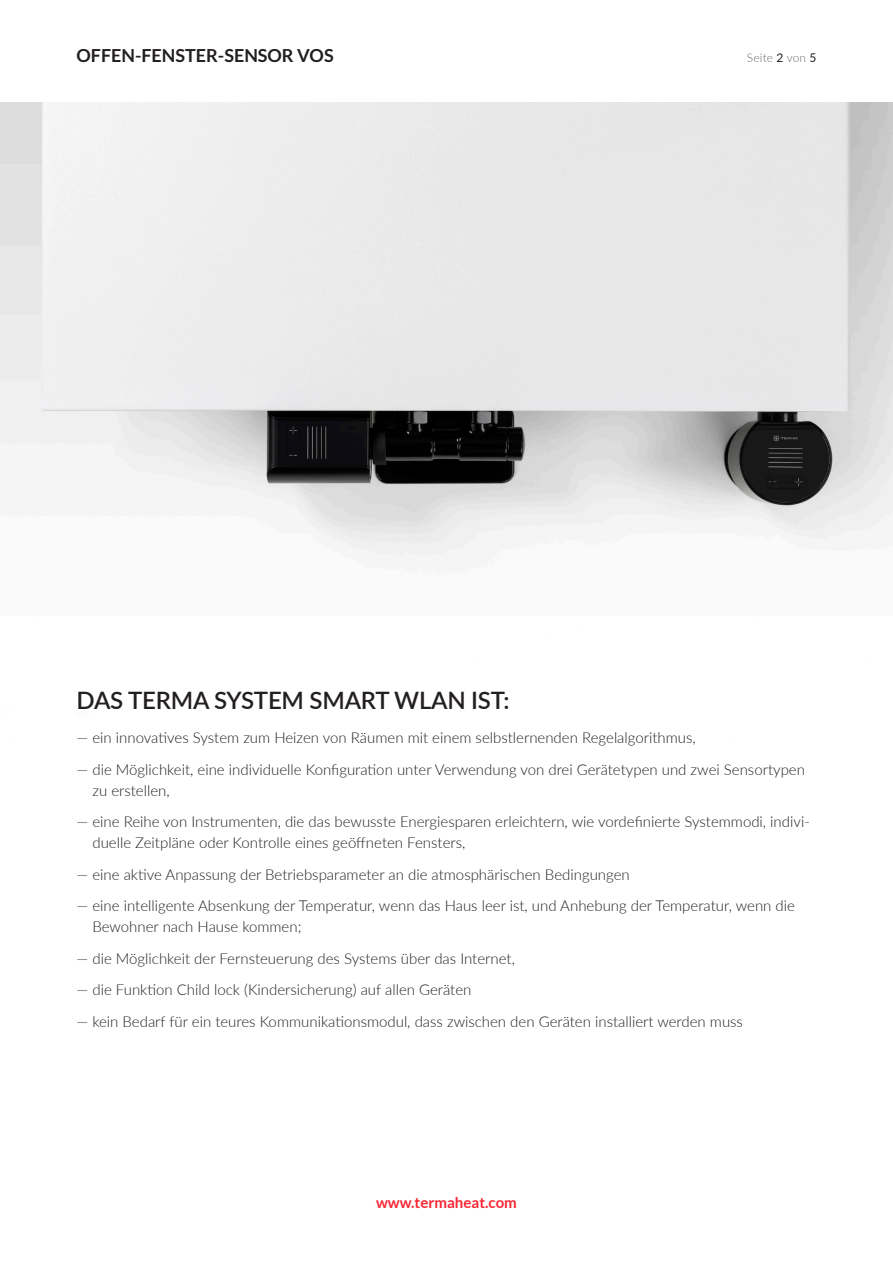
<style>
.page{position:relative;width:893px;height:1263px;background:#fff}
.page>*{position:absolute;margin:0;border:0;box-sizing:border-box;transform-origin:0 0}
.Nagłówek_1{font:600 24px "Lato";letter-spacing:-.01em;color:#231f20}
.t1{font:700 18px "Lato";color:#231f20}
.Tekst_10_pkt{font:300 15px/21px "Lato";color:#231f20}
.t2{font:700 15px "Lato";color:#f92634}
.t3{font:300 12px "Lato";letter-spacing:.01em;color:#6c6d70}
.s1{font-weight:400;color:#231f20}
</style>
<div class="page">
<img style="left:0;top:102px;width:893px;height:455px">
<p class="t1" style="left:77px;top:45px;width:259px">OFFEN-FENSTER-SENSOR VOS</p>
<p class="t3" style="left:747px;top:49px;width:71px">Seite <span class="s1">2</span> von <span class="s1">5</span></p>
<p class="Nagłówek_1" style="left:77px;top:683px;width:435px">DAS TERMA SYSTEM SMART WLAN IST:</p>
<p class="Tekst_10_pkt" style="left:77px;top:727px;width:621px">— ein innovatives System zum Heizen von Räumen mit einem selbstlernenden Regelalgorithmus,</p>
<p class="Tekst_10_pkt" style="left:92px;top:758px;width:714px;text-indent:-16px">— die Möglichkeit, eine individuelle Konfiguration unter Verwendung von drei Gerätetypen und zwei Sensortypen zu erstellen,</p>
<p class="Tekst_10_pkt" style="left:92px;top:811px;width:719px;text-indent:-16px">— eine Reihe von Instrumenten, die das bewusste Energiesparen erleichtern, wie vordefinierte Systemmodi, indivi&shy;duelle Zeitpläne oder Kontrolle eines geöffneten Fensters,</p>
<p class="Tekst_10_pkt" style="left:77px;top:863px;width:555px">— eine aktive Anpassung der Betriebsparameter an die atmosphärischen Bedingungen</p>
<p class="Tekst_10_pkt" style="left:92px;top:895px;width:704px;text-indent:-16px">— eine intelligente Absenkung der Temperatur, wenn das Haus leer ist, und Anhebung der Temperatur, wenn die<br>Bewohner nach Hause kommen;</p>
<p class="Tekst_10_pkt" style="left:77px;top:947px;width:440px">— die Möglichkeit der Fernsteuerung des Systems über das Internet,</p>
<p class="Tekst_10_pkt" style="left:77px;top:979px;width:396px">— die Funktion Child lock (Kindersicherung) auf allen Geräten</p>
<p class="Tekst_10_pkt" style="left:77px;top:1010px;width:668px">— kein Bedarf für ein teures Kommunikationsmodul, dass zwischen den Geräten installiert werden muss</p>
<p class="t2" style="left:376px;top:1194px;width:142px">www.termaheat.com</p>
</div>
